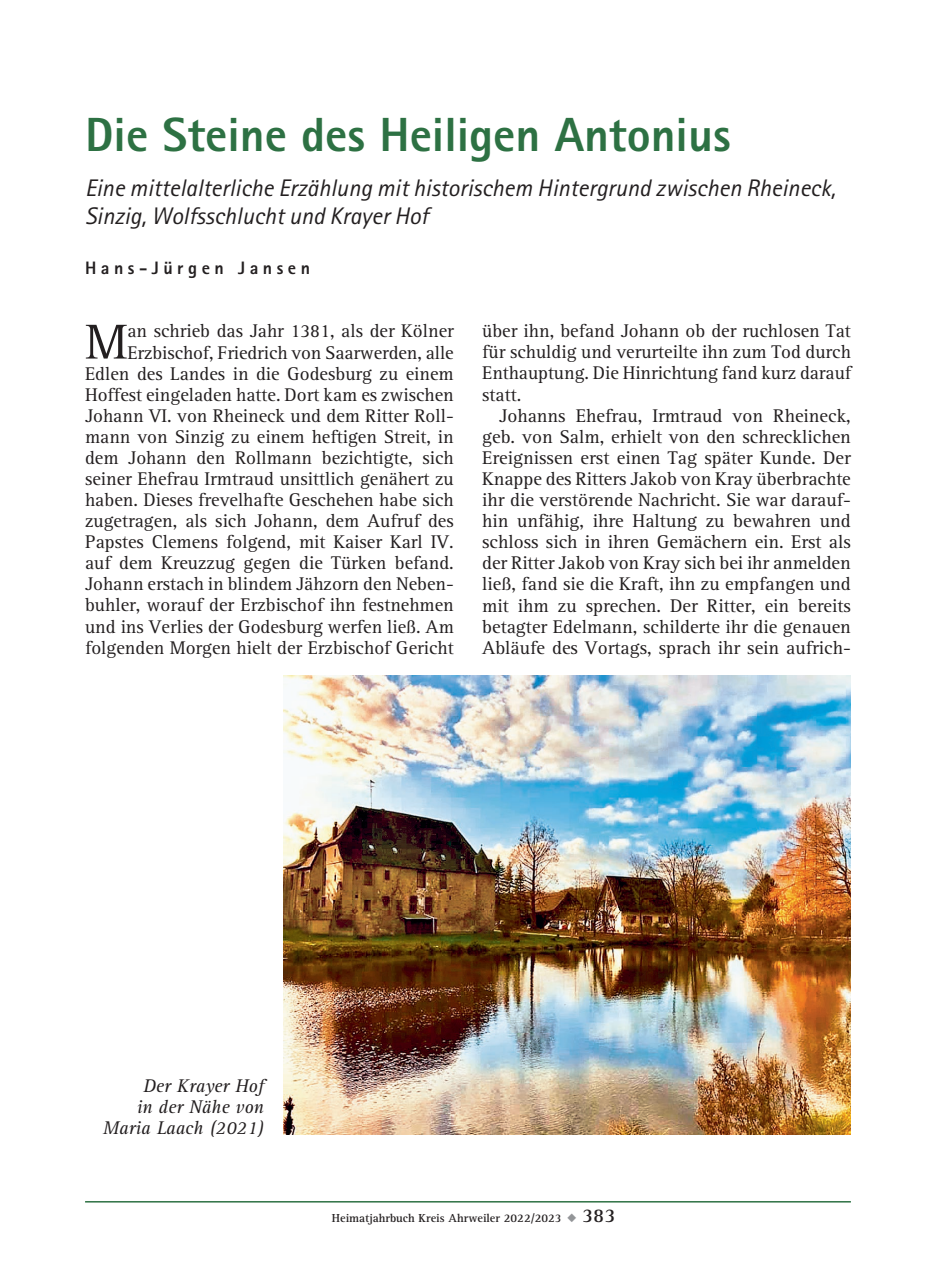
<style>
.page{position:relative;width:936px;height:1276px;background:#fff}
.page>*{position:absolute;margin:0;border:0;box-sizing:border-box;transform-origin:0 0}
.t1{font:50.6px "AT Rotis Serif";color:#231f20}
.t2{font:800 48px "Rotis Sans Serif";color:#2d7143}
.t3{font:italic 24px/28px "Rotis Sans Serif";color:#231f20}
.t4{font:19px/21px "AT Rotis Serif";color:#231f20;text-align:justify}
.t5{font:italic 19px/21px "AT Rotis Serif";color:#231f20;text-align:right}
.t6{font:800 18px "Rotis Sans Serif";letter-spacing:.25em;color:#231f20}
.t7{font:700 12px "AT Rotis Serif";color:#231f20}
.s1{color:#939598}
.s2{font-size:20px}
</style>
<div class="page">
<hr style="left:85px;top:1201px;width:765px;height:1px;background:#2d7143">
<img style="left:283px;top:675px;width:567px;height:459px">
<h2 class="t2" style="left:85px;top:104px;width:647px">Die Steine des Heiligen Antonius</h2>
<p class="t3" style="left:85px;top:174px;width:752px">Eine mittelalterliche Erzählung mit historischem Hintergrund zwischen Rheineck,<br>Sinzig, Wolfsschlucht und Krayer Hof</p>
<p class="t6" style="left:85px;top:257px;width:226px">Hans-Jürgen Jansen</p>
<p class="t4" style="left:85px;top:321px;width:370px;text-align:right">an schrieb das Jahr 1381, als der Kölner Erzbischof, Friedrich von Saarwerden, alle Edlen des Landes in die Godesburg zu einem Hoffest eingeladen hatte. Dort kam es zwischen Johann VI. von Rheineck und dem Ritter Roll&shy;mann von Sinzig zu einem heftigen Streit, in dem Johann den Rollmann bezichtigte, sich seiner Ehefrau Irmtraud unsittlich genähert zu haben. Dieses frevelhafte Geschehen habe sich zugetragen, als sich Johann, dem Aufruf des Papstes Clemens folgend, mit Kaiser Karl IV. auf dem Kreuzzug gegen die Türken befand.<br>Johann erstach in blindem Jähzorn den Neben&shy;buhler, worauf der Erzbischof ihn festnehmen und ins Verlies der Godesburg werfen ließ. Am folgenden Morgen hielt der Erzbischof Gericht</p>
<p class="t4" style="left:482px;top:321px;width:370px">über ihn, befand Johann ob der ruchlosen Tat für schuldig und verurteilte ihn zum Tod durch Enthauptung. Die Hinrichtung fand kurz darauf statt.</p>
<h1 class="t1" style="left:85px;top:313px;width:44px">M</h1>
<p class="t4" style="left:482px;top:405px;width:370px;text-indent:17px">Johanns Ehefrau, Irmtraud von Rheineck, geb. von Salm, erhielt von den schrecklichen Ereignissen erst einen Tag später Kunde. Der Knappe des Ritters Jakob von Kray überbrachte ihr die verstörende Nachricht. Sie war darauf&shy;hin unfähig, ihre Haltung zu bewahren und schloss sich in ihren Gemächern ein. Erst als der Ritter Jakob von Kray sich bei ihr anmelden ließ, fand sie die Kraft, ihn zu empfangen und mit ihm zu sprechen. Der Ritter, ein bereits betagter Edelmann, schilderte ihr die genauen Abläufe des Vortags, sprach ihr sein aufrich-</p>
<p class="t5" style="left:103px;top:1076px;width:162px">Der Krayer Hof<br>in der Nähe von<br>Maria Laach (2021)</p>
<p class="t7" style="left:332px;top:1210px;width:285px">Heimatjahrbuch Kreis Ahrweiler 2022/2023 <span class="s1">◆</span> <span class="s2">383</span></p>
</div>
